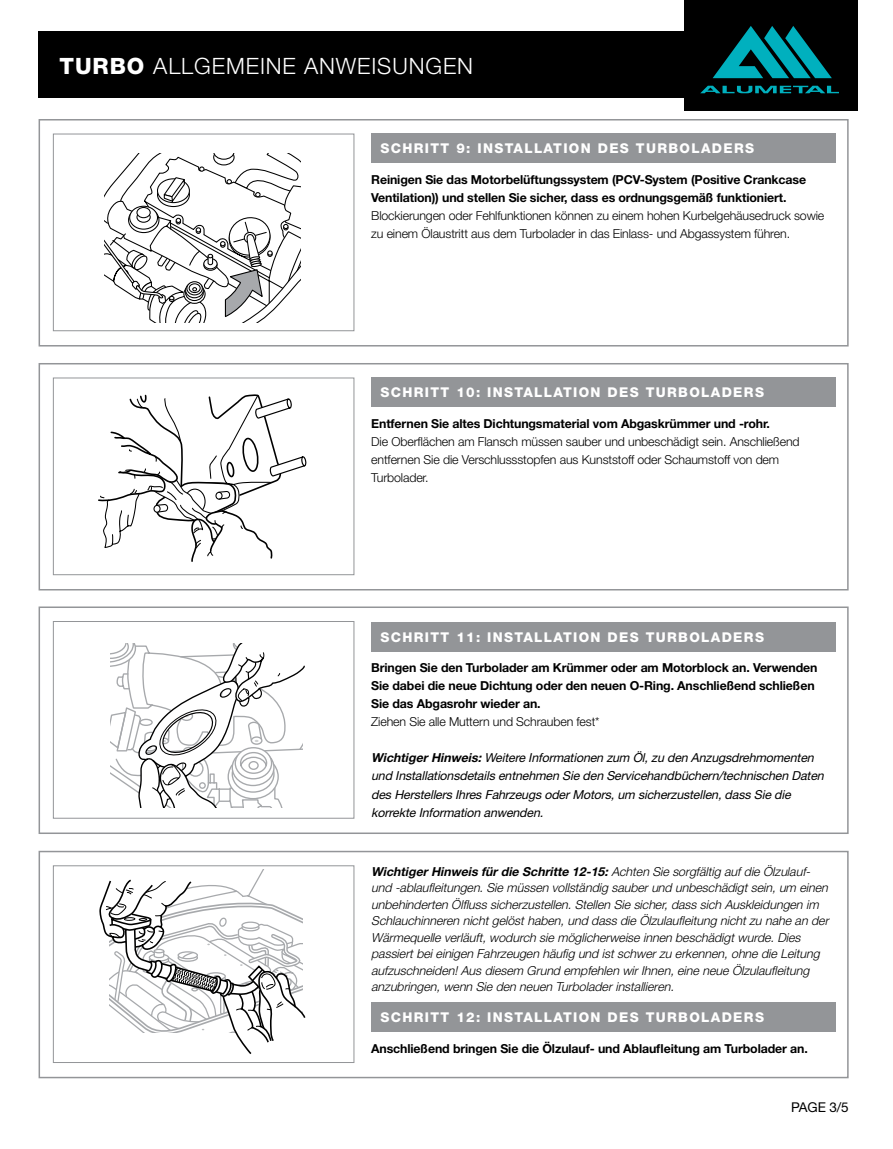
<style>
.page{position:relative;width:893px;height:1149px;background:#fff}
.page>*{position:absolute;margin:0;border:0;box-sizing:border-box;transform-origin:0 0}
.t1{font:300 22.5px "Helvetica Neue";letter-spacing:.04em;color:#fff}
.t2{font:800 13.5px "Helvetica Neue";letter-spacing:.1em;color:#fff}
.t3{font:13.5px "Helvetica Neue";color:#000}
.t4{font:italic 300 12.3px/16.5px "Helvetica Neue";color:#000}
.t5{font:700 12.3px/18px "Helvetica Neue";letter-spacing:-.01em;color:#000}
.t6{font:300 12.3px/18px "Helvetica Neue";letter-spacing:-.01em;color:#000}
.t7{font:italic 12.3px/18px "Helvetica Neue";color:#000}
.s1{font-weight:800}
.s2{font-weight:700}
</style>
<div class="page">
<div style="left:38px;top:31px;width:812px;height:66px;background:#000"></div>
<div style="left:39px;top:119px;width:810px;height:227px;border:2px solid #939598"></div>
<div style="left:53px;top:134px;width:301px;height:197px;border:1px solid #939598"></div>
<div style="left:371px;top:133px;width:465px;height:30px;background:#939598"></div>
<div style="left:39px;top:363px;width:810px;height:227px;border:2px solid #939598"></div>
<div style="left:53px;top:377px;width:301px;height:198px;border:1px solid #939598"></div>
<div style="left:371px;top:377px;width:465px;height:30px;background:#939598"></div>
<div style="left:39px;top:606px;width:810px;height:227px;border:2px solid #939598"></div>
<div style="left:53px;top:621px;width:301px;height:197px;border:1px solid #939598"></div>
<div style="left:371px;top:621px;width:465px;height:30px;background:#939598"></div>
<div style="left:39px;top:850px;width:810px;height:227px;border:2px solid #939598"></div>
<div style="left:53px;top:865px;width:301px;height:197px;border:1px solid #939598"></div>
<div style="left:371px;top:1001px;width:465px;height:30px;background:#939598"></div>
<svg style="left:104px;top:153px;width:197px;height:169px"></svg>
<svg style="left:98px;top:394px;width:208px;height:168px"></svg>
<svg style="left:110px;top:643px;width:195px;height:165px"></svg>
<svg style="left:99px;top:869px;width:207px;height:184px"></svg>
<div style="left:685px;top:0;width:173px;height:111px;background:#000"></div>
<svg style="left:700px;top:86px;width:139px;height:7px"></svg>
<svg style="left:713px;top:26px;width:119px;height:52px"></svg>
<h1 class="t1" style="left:60px;top:52px;width:415px"><span class="s1">TURBO</span> ALLGEMEINE ANWEISUNGEN</h1>
<p class="t2" style="left:380px;top:140px;width:375px">SCHRITT 9: INSTALLATION DES TURBOLADERS</p>
<p class="t5" style="left:371px;top:170px;width:436px">Reinigen Sie das Motorbelüftungssystem (PCV-System (Positive Crankcase<br>Ventilation)) und stellen Sie sicher, dass es ordnungsgemäß funktioniert.</p>
<p class="t6" style="left:371px;top:206px;width:455px">Blockierungen oder Fehlfunktionen können zu einem hohen Kurbelgehäusedruck sowie zu einem Ölaustritt aus dem Turbolader in das Einlass- und Abgassystem führen.</p>
<p class="t2" style="left:380px;top:384px;width:385px">SCHRITT 10: INSTALLATION DES TURBOLADERS</p>
<p class="t5" style="left:371px;top:414px;width:400px">Entfernen Sie altes Dichtungsmaterial vom Abgaskrümmer und -rohr.</p>
<p class="t6" style="left:371px;top:432px;width:430px">Die Oberflächen am Flansch müssen sauber und unbeschädigt sein. Anschließend entfernen Sie die Verschlussstopfen aus Kunststoff oder Schaumstoff von dem<br>Turbolader.</p>
<p class="t2" style="left:380px;top:628px;width:385px">SCHRITT 11: INSTALLATION DES TURBOLADERS</p>
<p class="t5" style="left:371px;top:658px;width:448px">Bringen Sie den Turbolader am Krümmer oder am Motorblock an. Verwenden<br>Sie dabei die neue Dichtung oder den neuen O-Ring. Anschließend schließen<br>Sie das Abgasrohr wieder an.</p>
<p class="t6" style="left:371px;top:712px;width:230px">Ziehen Sie alle Muttern und Schrauben fest*</p>
<p class="t7" style="left:371px;top:748px;width:457px"><span class="s2">WichtigerHinweis:</span> Weitere Informationen zum Öl,zu den Anzugsdrehmomenten und Installationsdetails entnehmen Sie den Servicehandbüchern/technischen Daten des Herstellers Ihres Fahrzeugs oderMotors,um sicherzustellen,dass Sie die korrekte Information anwenden.</p>
<p class="t4" style="left:371px;top:862px;width:462px"><span class="s2">WichtigerHinweis fürdie Schritte 12-15:</span>Achten Sie sorgfältig aufdie Ölzulauf&shy;und -ablaufleitungen.Sie müssen vollständig sauberund unbeschädigtsein,um einen unbehinderten Ölfluss sicherzustellen.Stellen Sie sicher,dass sich Auskleidungen im Schlauchinneren nichtgelösthaben,und dass die Ölzulaufleitung nichtzu nahe an der Wärmequelle verläuft,wodurch sie möglicherweise innen beschädigtwurde.Dies passiertbeieinigen Fahrzeugen häufig und istschwerzu erkennen,ohne die Leitung aufzuschneiden!Aus diesem Grund empfehlen wirIhnen,eine neue Ölzulaufleitung anzubringen,wenn Sie den neuen Turboladerinstallieren.</p>
<p class="t2" style="left:380px;top:1009px;width:385px">SCHRITT 12: INSTALLATION DES TURBOLADERS</p>
<p class="t5" style="left:371px;top:1038px;width:438px">Anschließend bringen Sie die Ölzulauf- und Ablaufleitung am Turbolader an.</p>
<p class="t3" style="left:791px;top:1099px;width:59px">PAGE 3/5</p>
</div>
